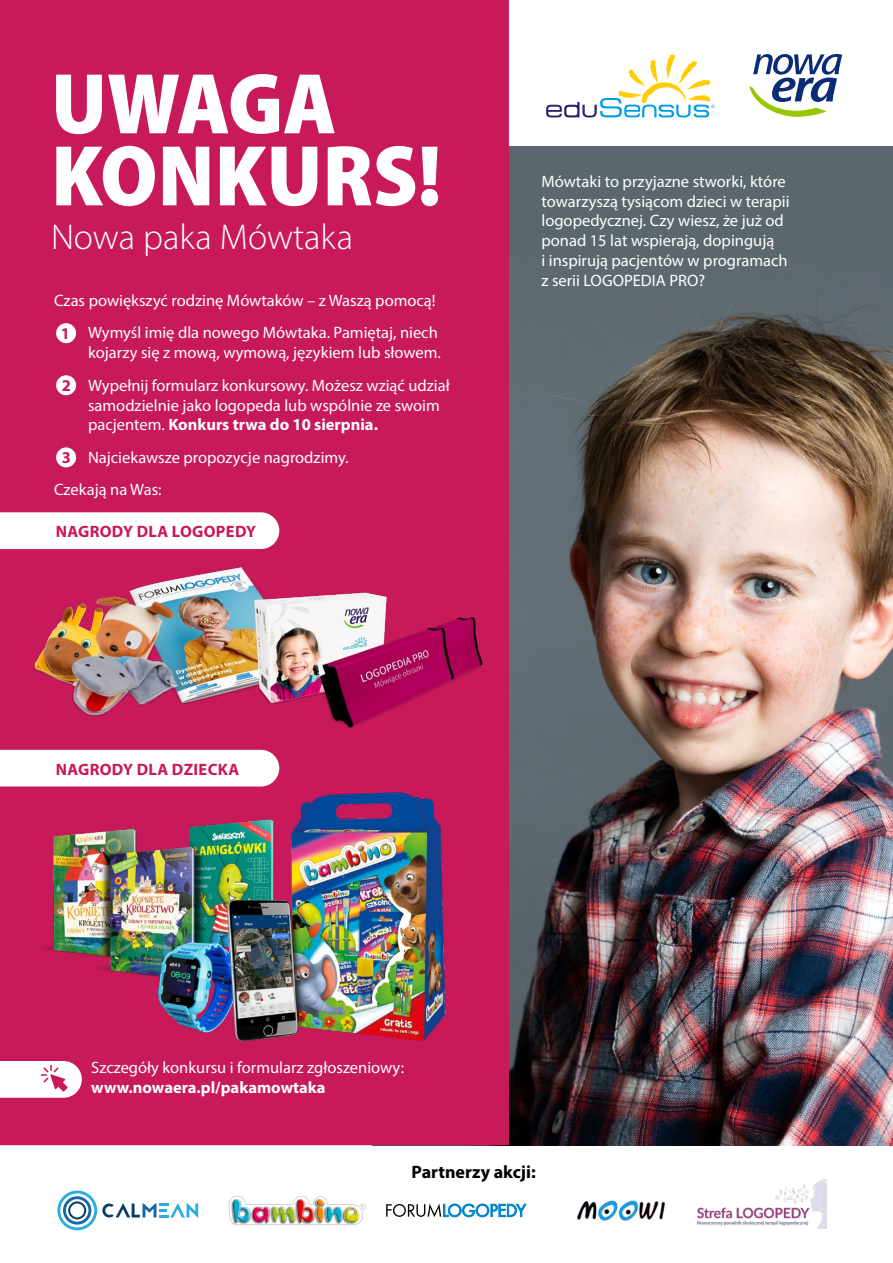
<style>
.page{position:relative;width:893px;height:1263px;background:#fff}
.page>*{position:absolute;margin:0;border:0;box-sizing:border-box;transform-origin:0 0}
.t1{font:900 semi-condensed 87px/72px "Myriad Pro";color:#fff}
.t2{font:300 36px "Myriad Pro";color:#fff}
.t3{font:700 18px "Myriad Pro";color:#000}
.t4{font:16.5px/19.8px "Myriad Pro";color:#fff}
.t5{font:700 16.5px "Myriad Pro";letter-spacing:.02em;color:#c8195a}
.t6{font:700 16.5px "Myriad Pro";color:#fff}
.s1{font-weight:700}
</style>
<div class="page">
<div style="left:0;top:147px;width:893px;height:998px;background:#5a676d"></div>
<img style="left:509px;top:303px;width:384px;height:842px">
<div style="left:0;top:0;width:509px;height:1145px;background:#c8195a"></div>
<svg style="left:0;top:750px;width:30px;height:36px"></svg>
<svg style="left:0;top:512px;width:279px;height:37px"></svg>
<img style="left:30px;top:756px;width:437px;height:311px">
<img style="left:27px;top:520px;width:462px;height:236px">
<svg style="left:57px;top:1190px;width:141px;height:40px"></svg>
<svg style="left:228px;top:1195px;width:138px;height:30px"></svg>
<img style="left:233px;top:1200px;width:125px;height:22px">
<svg style="left:386px;top:1203px;width:141px;height:15px"></svg>
<img style="left:577px;top:1200px;width:89px;height:21px">
<img style="left:697px;top:1180px;width:129px;height:48px">
<svg style="left:0;top:1061px;width:82px;height:37px"></svg>
<div style="left:56px;top:323px;width:20px;height:20px;background:#fff;border-radius:50%"></div>
<div style="left:56px;top:375px;width:20px;height:20px;background:#fff;border-radius:50%"></div>
<div style="left:56px;top:447px;width:20px;height:20px;background:#fff;border-radius:50%"></div>
<svg style="left:546px;top:54px;width:168px;height:63px"></svg>
<svg style="left:749px;top:54px;width:93px;height:63px"></svg>
<h1 class="t1" style="left:51px;top:65px;width:392px">UWAGA<br>KONKURS!</h1>
<h2 class="t2" style="left:51px;top:215px;width:304px">Nowa paka Mówtaka</h2>
<p class="t4" style="left:54px;top:284px;width:385px;line-height:32.5px;text-align:right">Czas powiększyć rodzinę Mówtaków – z Waszą pomocą!<br>Wymyśl imię dla nowego Mówtaka. Pamiętaj, niech</p>
<p class="t4" style="left:88px;top:336px;width:363px;line-height:32.5px">kojarzy się z mową, wymową, językiem lub słowem.<br>Wypełnij formularz konkursowy. Możesz wziąć udział</p>
<p class="t4" style="left:88px;top:395px;width:353px">samodzielnie jako logopeda lub wspólnie ze swoim pacjentem. <span class="s1">Konkurs trwa do 10 sierpnia.</span></p>
<p class="t4" style="left:54px;top:441px;width:296px;line-height:32.5px;text-indent:34px">Najciekawsze propozycje nagrodzimy.<br>Czekają na Was:</p>
<p class="t5" style="left:61px;top:322px;width:11px">1</p>
<p class="t5" style="left:62px;top:374px;width:11px">2</p>
<p class="t5" style="left:62px;top:446px;width:11px">3</p>
<p class="t5" style="left:56px;top:521px;width:202px">NAGRODY DLA LOGOPEDY</p>
<p class="t5" style="left:56px;top:758px;width:185px">NAGRODY DLA DZIECKA</p>
<p class="t4" style="left:541px;top:171px;width:250px">Mówtaki to przyjazne stworki, które towarzyszą tysiącom dzieci w terapii logopedycznej. Czy wiesz, że już od ponad 15 lat wspierają, dopingują<br>i inspirują pacjentów w programach z serii LOGOPEDIA PRO?</p>
<p class="t4" style="left:91px;top:1058px;width:314px">Szczegóły konkursu i formularz zgłoszeniowy:</p>
<p class="t6" style="left:91px;top:1077px;width:236px">www.nowaera.pl/pakamowtaka</p>
<p class="t3" style="left:412px;top:1160px;width:126px">Partnerzy akcji:</p>
</div>
